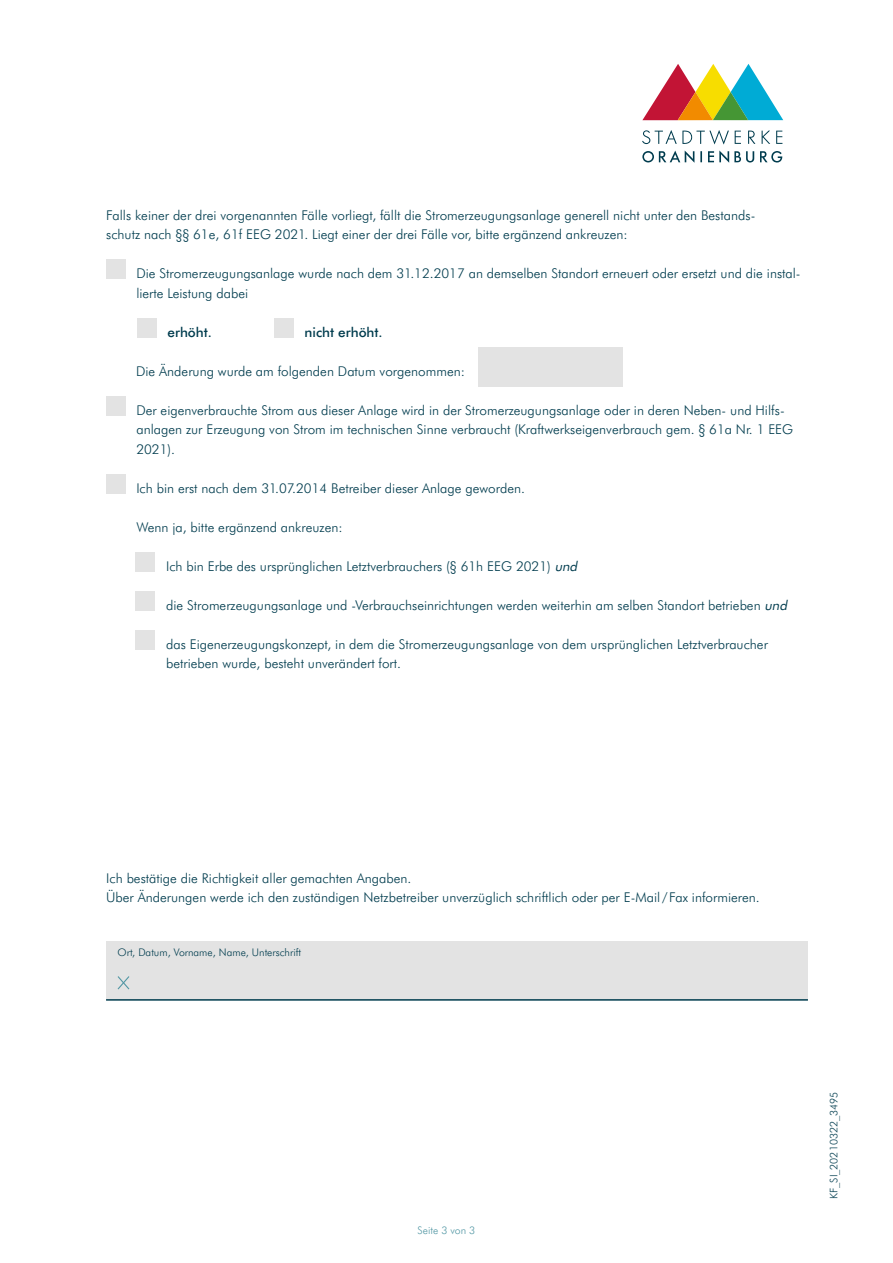
<style>
.page{position:relative;width:893px;height:1263px;background:#fff}
.page>*{position:absolute;margin:0;border:0;box-sizing:border-box;transform-origin:0 0}
.t1{font:300 13.5px/19.5px "Futura BT";color:#003c4e}
.t2{font:500 13.5px "Futura BT";color:#003c4e}
.t3{font:300 10.5px "Futura BT";color:#003c4e}
.t4{font:300 10.5px "Futura BT";color:#5297a4}
.s1{font-weight:400;font-style:italic}
</style>
<div class="page">
<svg style="left:642px;top:150px;width:140px;height:13px"></svg>
<svg style="left:642px;top:130px;width:140px;height:14px"></svg>
<svg style="left:642px;top:64px;width:141px;height:56px"></svg>
<div style="left:106px;top:941px;width:702px;height:59px;background:#e3e3e3"></div>
<svg style="left:117px;top:976px;width:13px;height:14px"></svg>
<hr style="left:106px;top:999px;width:702px;height:2px;background:#003c4e">
<div style="left:106px;top:396px;width:19px;height:19px;background:#e3e3e3"></div>
<div style="left:106px;top:474px;width:19px;height:19px;background:#e3e3e3"></div>
<div style="left:136px;top:552px;width:19px;height:19px;background:#e3e3e3"></div>
<div style="left:136px;top:591px;width:19px;height:19px;background:#e3e3e3"></div>
<div style="left:136px;top:630px;width:19px;height:19px;background:#e3e3e3"></div>
<div style="left:106px;top:259px;width:19px;height:20px;background:#e3e3e3"></div>
<div style="left:137px;top:318px;width:19px;height:19px;background:#e3e3e3"></div>
<div style="left:274px;top:318px;width:19px;height:19px;background:#e3e3e3"></div>
<div style="left:478px;top:348px;width:145px;height:39px;background:#e3e3e3"></div>
<p class="t1" style="left:106px;top:205px;width:651px">Falls keiner der drei vorgenannten Fälle vorliegt, fällt die Stromerzeugungsanlage generell nicht unter den Bestands&shy;schutz nach §§ 61e, 61f EEG 2021. Liegt einer der drei Fälle vor, bitte ergänzend ankreuzen:</p>
<p class="t1" style="left:136px;top:264px;width:666px">Die Stromerzeugungsanlage wurde nach dem 31.12.2017 an demselben Standort erneuert oder ersetzt und die instal&shy;lierte Leistung dabei</p>
<p class="t2" style="left:168px;top:323px;width:46px">erhöht.</p>
<p class="t2" style="left:305px;top:323px;width:80px">nicht erhöht.</p>
<p class="t1" style="left:136px;top:361px;width:330px">Die Änderung wurde am folgenden Datum vorgenommen:</p>
<p class="t1" style="left:136px;top:400px;width:658px">Der eigenverbrauchte Strom aus dieser Anlage wird in der Stromerzeugungsanlage oder in deren Neben- und Hilfs&shy;anlagen zur Erzeugung von Strom im technischen Sinne verbraucht (Kraftwerkseigenverbrauch gem. § 61a Nr. 1 EEG<br>2021).</p>
<p class="t1" style="left:136px;top:478px;width:390px">Ich bin erst nach dem 31.07.2014 Betreiber dieser Anlage geworden.</p>
<p class="t1" style="left:136px;top:517px;width:208px">Wenn ja, bitte ergänzend ankreuzen:</p>
<p class="t1" style="left:166px;top:556px;width:416px">Ich bin Erbe des ursprünglichen Letztverbrauchers (§ 61h EEG 2021) <span class="s1">und</span></p>
<p class="t1" style="left:166px;top:595px;width:626px">die Stromerzeugungsanlage und -Verbrauchseinrichtungen werden weiterhin am selben Standort betrieben <span class="s1">und</span></p>
<p class="t1" style="left:166px;top:634px;width:603px">das Eigenerzeugungskonzept, in dem die Stromerzeugungsanlage von dem ursprünglichen Letztverbraucher betrieben wurde, besteht unverändert fort.</p>
<p class="t1" style="left:106px;top:868px;width:655px">Ich bestätige die Richtigkeit aller gemachten Angaben.<br>Über Änderungen werde ich den zuständigen Netzbetreiber unverzüglich schriftlich oder per E-Mail /Fax informieren.</p>
<p class="t3" style="left:118px;top:946px;width:185px">Ort, Datum, Vorname, Name, Unterschrift</p>
<p class="t4" style="left:418px;top:1223px;width:59px">Seite 3 von 3</p>
<p class="t3" style="left:827px;top:1199px;width:109px;rotate:-90deg">KF_SI_20210322_3495</p>
</div>
